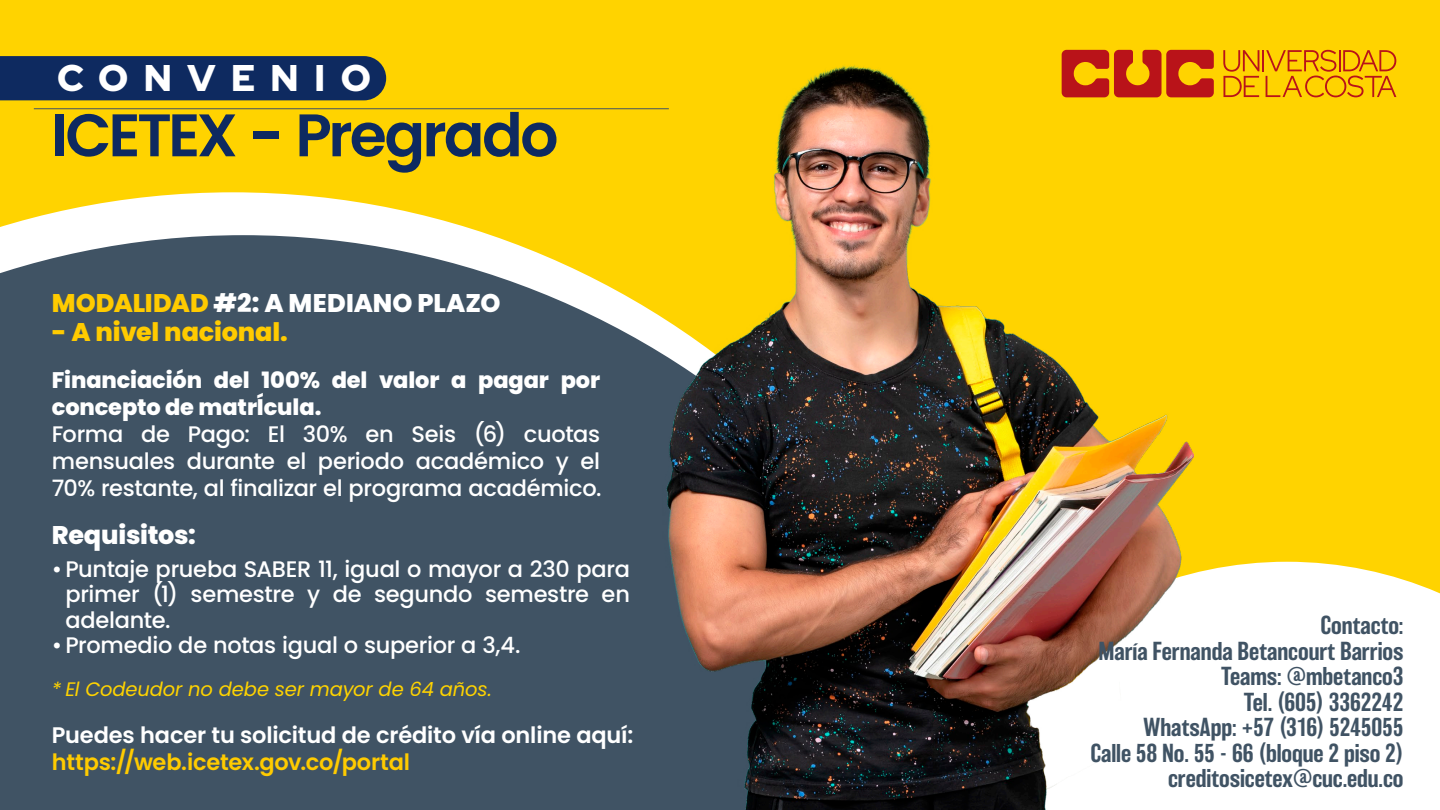
<style>
.page{position:relative;width:1440px;height:810px;background:#ffd300}
.page>*{position:absolute;margin:0;border:0;box-sizing:border-box;transform-origin:0 0}
.t1{font:600 60px "Poppins";letter-spacing:-.05em;color:#0e2a60}
.t2{font:300 37.12px "Red Hat Display";letter-spacing:.42em;color:#fff}
.t3{font:800 25.5px "Poppins";letter-spacing:-.005em;color:#fff}
.t4{font:800 25.5px "Poppins";letter-spacing:-.005em;color:#ffcb00}
.t5{font:500 24px/25.5px "Balboa";letter-spacing:-.005em;color:#405364;text-align:right}
.t6{font:500 22.5px/27px "Poppins";letter-spacing:-.015em;color:#fff;text-align:justify}
.t7{font:800 22.5px/27px "Poppins";letter-spacing:-.005em;color:#fff}
.t8{font:600 22.5px "Poppins";letter-spacing:-.01em;color:#fff}
.t9{font:600 22.5px "Poppins";letter-spacing:-.01em;color:#ffcb00}
.t10{font:italic 19.5px "Poppins";letter-spacing:-.005em;color:#ffd300}
.s1{color:#ffcb00}
</style>
<div class="page">
<svg style="left:1062px;top:50px;width:152px;height:47px"></svg>
<hr style="left:1262px;top:50px;width:2px;height:21px;background:#b91319">
<svg style="left:1223px;top:50px;width:36px;height:47px"></svg>
<svg style="left:1266px;top:50px;width:130px;height:47px"></svg>
<div style="left:0;top:56px;width:386px;height:44px;background:#0e2a60"></div>
<hr style="left:34px;top:108px;width:635px;height:1px;background:#405364">
<div style="left:1194px;top:562px;width:246px;height:248px;background:#fff"></div>
<svg style="left:0;top:192px;width:490px;height:43px;fill:#fff"></svg>
<div style="left:0;top:235px;width:662px;height:575px;background:#405364"></div>
<img style="left:662px;top:64px;width:532px;height:746px">
<h2 class="t2" style="left:57px;top:54px;width:315px">CONVENIO</h2>
<h1 class="t1" style="left:51px;top:100px;width:509px">ICETEX - Pregrado</h1>
<p class="t3" style="left:52px;top:289px;width:450px"><span class="s1">MODALIDAD</span> #2: A MEDIANO PLAZO</p>
<p class="t4" style="left:52px;top:317px;width:238px">- A nivel nacional.</p>
<p class="t7" style="left:52px;top:367px;width:550px">Financiación del 100% del valor a pagar por concepto de matrÍcula.</p>
<p class="t6" style="left:52px;top:421px;width:551px">Forma de Pago: El 30% en Seis (6) cuotas mensuales durante el periodo académico y el 70% restante, al finalizar el programa académico.</p>
<p class="t3" style="left:52px;top:520px;width:146px">Requisitos:</p>
<p class="t6" style="left:65px;top:556px;width:566px;line-height:25.5px;text-indent:-14px">•Puntaje prueba SABER 11, igual o mayor a 230 para primer (1) semestre y de segundo semestre en adelante.</p>
<p class="t6" style="left:52px;top:632px;width:470px">•Promedio de notas igual o superior a 3,4.</p>
<p class="t10" style="left:52px;top:677px;width:442px">* El Codeudor no debe ser mayor de 64 años.</p>
<p class="t8" style="left:52px;top:722px;width:583px">Puedes hacer tu solicitud de crédito vía online aquí:</p>
<p class="t9" style="left:52px;top:749px;width:360px">https://web.icetex.gov.co/portal</p>
<p class="t5" style="left:1090px;top:613px;width:315px">Contacto:<br>María Fernanda Betancourt Barrios<br>Teams: @mbetanco3<br>Tel. (605) 3362242<br>WhatsApp: +57 (316) 5245055<br>Calle 58 No. 55 - 66 (bloque 2 piso 2) creditosicetex@cuc.edu.co</p>
</div>
